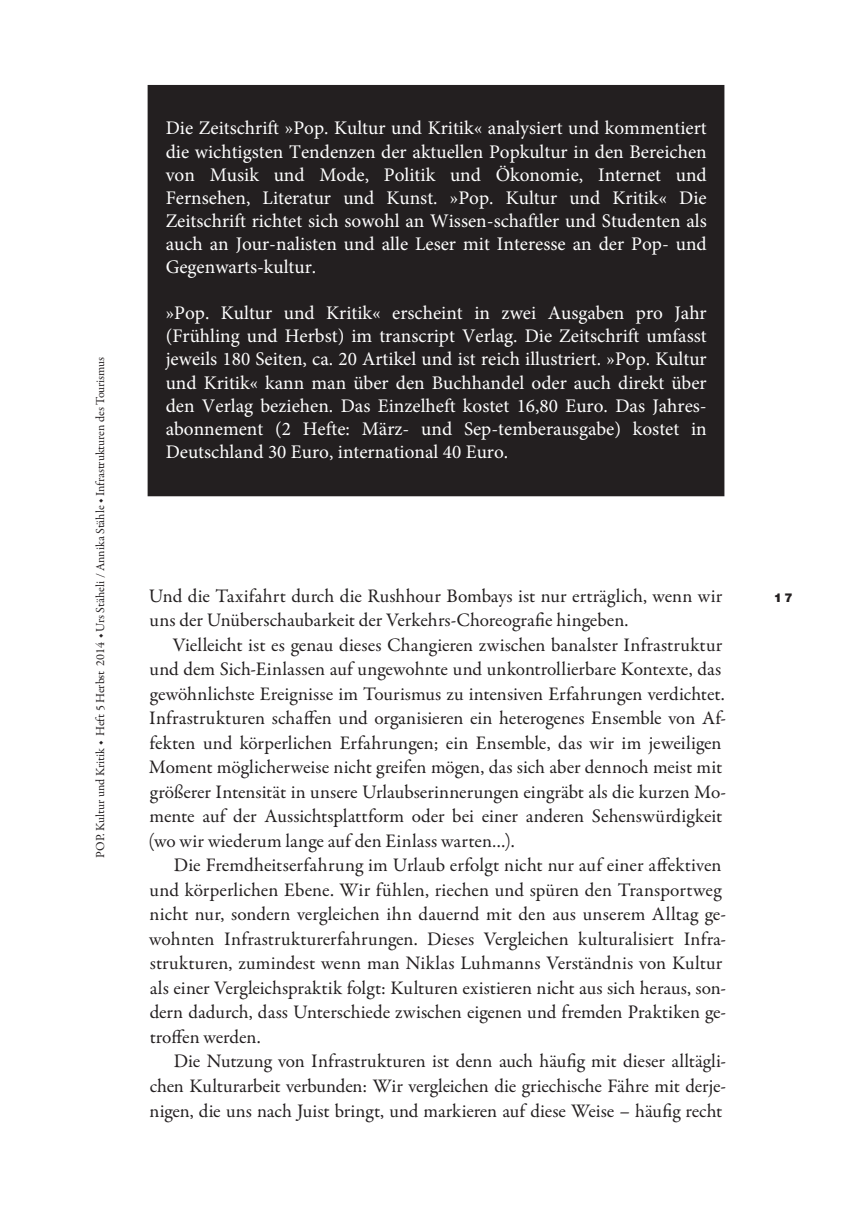
<style>
.page{position:relative;width:844px;height:1216px;background:#fff}
.page>*{position:absolute;margin:0;border:0;box-sizing:border-box;transform-origin:0 0}
.t1{font:19.25px "Garamond Premr Pro";color:#231f20}
.t2{font:19.25px/23.1px "Minion Pro";color:#fff;text-align:justify}
.t3{font:12.25px "Garamond Premr Pro";letter-spacing:-.005em;color:#231f20}
.t4{font:900 12.25px "Helvetica Neue LT Std";color:#231f20}
</style>
<div class="page">
<div style="left:147px;top:85px;width:577px;height:411px;background:#231f20"></div>
<p class="t3" style="left:93px;top:858px;width:503px;rotate:-90deg">POP. Kultur und Kritik ◆ Heft 5 Herbst 2014 ◆ Urs Stäheli / Annika Stähle ◆ Infrastrukturen des Tourismus</p>
<p class="t2" style="left:166px;top:117px;width:542px">Die Zeitschrift »Pop. Kultur und Kritik« analysiert und kommentiert die wichtigsten Tendenzen der aktuellen Popkultur in den Bereichen von Musik und Mode, Politik und Ökonomie, Internet und Fernsehen, Literatur und Kunst. »Pop. Kultur und Kritik« Die Zeitschrift richtet sich sowohl an Wissen-schaftler und Studenten als auch an Jour-nalisten und alle Leser mit Interesse an der Pop- und Gegenwarts-kultur.</p>
<p class="t2" style="left:166px;top:301px;width:542px">»Pop. Kultur und Kritik« erscheint in zwei Ausgaben pro Jahr (Frühling und Herbst) im transcript Verlag. Die Zeitschrift umfasst jeweils 180 Seiten, ca. 20 Artikel und ist reich illustriert. »Pop. Kultur und Kritik« kann man über den Buchhandel oder auch direkt über den Verlag beziehen. Das Einzelheft kostet 16,80 Euro. Das Jahres&shy;abonnement (2 Hefte: März- und Sep-temberausgabe) kostet in Deutschland 30 Euro, international 40 Euro.</p>
<p class="t1" style="left:149px;top:584px;width:575px">Und die Taxifahrt durch die Rushhour Bombays ist nur erträglich, wenn wir</p>
<p class="t4" style="left:773px;top:590px;width:20px">17</p>
<p class="t1" style="left:149px;top:608px;width:480px">uns der Unüberschaubarkeit der Verkehrs-Choreografie hingeben.</p>
<p class="t1" style="left:173px;top:633px;width:551px">Vielleicht ist es genau dieses Changieren zwischen banalster Infrastruktur</p>
<p class="t1" style="left:149px;top:657px;width:573px">und dem Sich-Einlassen auf ungewohnte und unkontrollierbare Kontexte, das</p>
<p class="t1" style="left:150px;top:682px;width:576px">gewöhnlichste Ereignisse im Tourismus zu intensiven Erfahrungen verdichtet.</p>
<p class="t1" style="left:149px;top:706px;width:578px">Infrastrukturen schaffen und organisieren ein heterogenes Ensemble von Af-</p>
<p class="t1" style="left:149px;top:731px;width:573px">fekten und körperlichen Erfahrungen; ein Ensemble, das wir im jeweiligen</p>
<p class="t1" style="left:149px;top:755px;width:574px">Moment möglicherweise nicht greifen mögen, das sich aber dennoch meist mit</p>
<p class="t1" style="left:150px;top:780px;width:577px">größerer Intensität in unsere Urlaubserinnerungen eingräbt als die kurzen Mo-</p>
<p class="t1" style="left:149px;top:804px;width:574px">mente auf der Aussichtsplattform oder bei einer anderen Sehenswürdigkeit</p>
<p class="t1" style="left:149px;top:829px;width:367px">(wo wir wiederum lange auf den Einlass warten…).</p>
<p class="t1" style="left:174px;top:853px;width:549px">Die Fremdheitserfahrung im Urlaub erfolgt nicht nur auf einer affektiven</p>
<p class="t1" style="left:149px;top:878px;width:573px">und körperlichen Ebene. Wir fühlen, riechen und spüren den Transportweg</p>
<p class="t1" style="left:149px;top:902px;width:578px">nicht nur, sondern vergleichen ihn dauernd mit den aus unserem Alltag ge-</p>
<p class="t1" style="left:149px;top:927px;width:578px">wohnten Infrastrukturerfahrungen. Dieses Vergleichen kulturalisiert Infra-</p>
<p class="t1" style="left:150px;top:951px;width:574px">strukturen, zumindest wenn man Niklas Luhmanns Verständnis von Kultur</p>
<p class="t1" style="left:150px;top:976px;width:577px">als einer Vergleichspraktik folgt: Kulturen existieren nicht aus sich heraus, son-</p>
<p class="t1" style="left:150px;top:1000px;width:578px">dern dadurch, dass Unterschiede zwischen eigenen und fremden Praktiken ge-</p>
<p class="t1" style="left:150px;top:1025px;width:112px">troffen werden.</p>
<p class="t1" style="left:174px;top:1049px;width:553px">Die Nutzung von Infrastrukturen ist denn auch häufig mit dieser alltägli-</p>
<p class="t1" style="left:150px;top:1074px;width:578px">chen Kulturarbeit verbunden: Wir vergleichen die griechische Fähre mit derje-</p>
<p class="t1" style="left:149px;top:1098px;width:574px">nigen, die uns nach Juist bringt, und markieren auf diese Weise – häufig recht</p>
</div>
